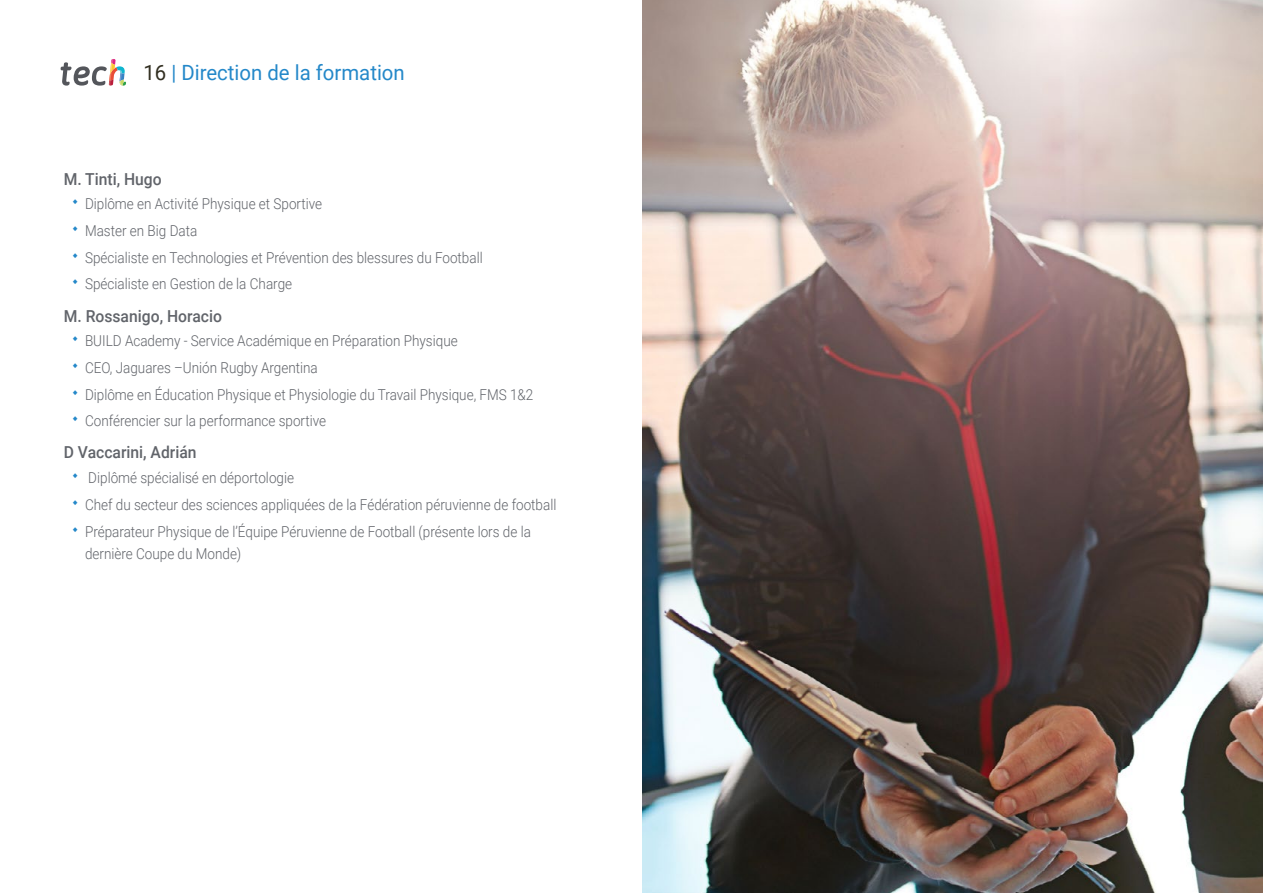
<style>
.page{position:relative;width:1263px;height:893px;background:#fff}
.page>*{position:absolute;margin:0;border:0;box-sizing:border-box;transform-origin:0 0}
.t1{font:21px "Roboto";color:#2488c9}
.t2{font:500 16.5px "Roboto";color:#61646a;scale:.95 1}
.t3{font:300 15px/26.7px "Roboto";color:#61646a;scale:.9 1}
.s1{color:#312e20}
</style>
<div class="page">
<svg style="left:61px;top:59px;width:65px;height:27px"></svg>
<img style="left:642px;top:0;width:621px;height:893px">
<h1 class="t1" style="left:144px;top:57px;width:263px"><span class="s1">16</span> | Direction de la formation</h1>
<p class="t2" style="left:64px;top:167px;width:105px">M. Tinti, Hugo</p>
<p class="t3" style="left:85px;top:190px;width:443px">Diplôme en Activité Physique et Sportive<br>Master en Big Data<br>Spécialiste en Technologies et Prévention des blessures du Football Spécialiste en Gestion de la Charge</p>
<p class="t2" style="left:64px;top:304px;width:168px">M. Rossanigo, Horacio</p>
<p class="t3" style="left:85px;top:327px;width:500px">BUILD Academy - Service Académique en Préparation Physique<br>CEO, Jaguares –Unión Rugby Argentina<br>Diplôme en Éducation Physique et Physiologie du Travail Physique, FMS 1&amp;2<br>Conférencier sur la performance sportive</p>
<p class="t2" style="left:64px;top:441px;width:141px">D Vaccarini, Adrián</p>
<p class="t3" style="left:85px;top:464px;width:525px">Diplômé spécialisé en déportologie<br>Chef du secteur des sciences appliquées de la Fédération péruvienne de football<br>Préparateur Physique de l’Équipe Péruvienne de Football (présente lors de la</p>
<p class="t3" style="left:85px;top:540px;width:175px">dernière Coupe du Monde)</p>
</div>
